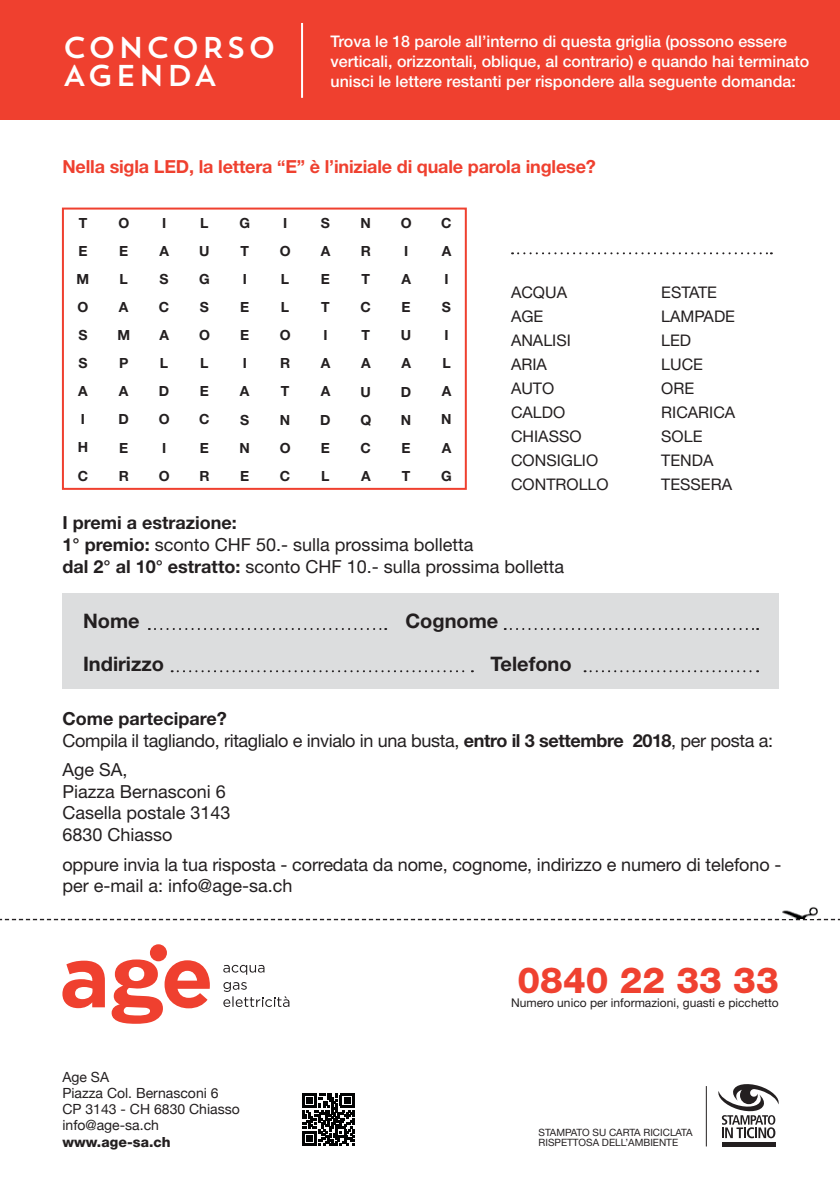
<style>
.page{position:relative;width:840px;height:1191px;background:#fff}
.page>*{position:absolute;margin:0;border:0;box-sizing:border-box;transform-origin:0 0}
.t1{font:800 36px "Helvetica Neue LT Std";color:#ef4130}
.t2{font:30px/28px "Trend Sans One";letter-spacing:.05em;color:#fff}
.t3{font:700 20px/43px "Helvetica Neue LT Std";color:#231f20}
.t4{font:18px/21.6px "Helvetica Neue LT Std";letter-spacing:-.005em;color:#231f20}
.t5{font:700 18px "Helvetica Neue LT Std";letter-spacing:-.01em;color:#ef402f}
.t6{font:500 16px/20px "Helvetica Neue LT Std";color:#fff}
.t7{font:16px/24px "Helvetica Neue LT Std";color:#231f20}
.t8{font:700 14px/28px "Helvetica Neue LT Std";color:#231f20}
.t9{font:14px/16px "Helvetica Neue";color:#231f20}
.t10{font:800 14px "Helvetica Neue LT Std";letter-spacing:.005em;color:#231f20}
.t11{font:12px "Helvetica Neue LT Std";color:#231f20}
.t12{font:10px/10px "Helvetica Neue";color:#231f20}
.s1{font-weight:700}
</style>
<div class="page">
<div style="left:0;top:0;width:839px;height:119px;background:#ef402f"></div>
<svg style="left:0;top:918px;width:839px;height:2px"></svg>
<img style="left:782px;top:907px;width:35px;height:11px">
<svg style="left:62px;top:960px;width:43px;height:48px"></svg>
<svg style="left:112px;top:959px;width:98px;height:64px"></svg>
<div style="left:150px;top:944px;width:17px;height:17px;background:#ef402f;border-radius:50%"></div>
<svg style="left:223px;top:964px;width:41px;height:10px"></svg>
<svg style="left:223px;top:982px;width:66px;height:25px"></svg>
<div style="left:721px;top:1141px;width:54px;height:5px;background:#231f20"></div>
<svg style="left:718px;top:1084px;width:61px;height:54px"></svg>
<hr style="left:705px;top:1086px;width:1px;height:60px;background:#231f20">
<div style="left:62px;top:593px;width:716px;height:96px;background:#dcddde"></div>
<svg style="left:149px;top:628px;width:237px;height:2px"></svg>
<svg style="left:172px;top:670px;width:300px;height:2px"></svg>
<svg style="left:504px;top:628px;width:253px;height:2px"></svg>
<svg style="left:584px;top:670px;width:173px;height:2px"></svg>
<hr style="left:301px;top:23px;width:2px;height:75px;background:#fff">
<div style="left:62px;top:207px;width:404px;height:283px;border:2px solid #ef402f"></div>
<svg style="left:511px;top:252px;width:260px;height:2px"></svg>
<svg style="left:302px;top:1093px;width:52px;height:52px"></svg>
<h2 class="t2" style="left:62px;top:34px;width:215px">CONCORSO<br>AGENDA</h2>
<p class="t6" style="left:330px;top:33px;width:480px">Trova le 18 parole all’interno di questa griglia (possono essere verticali, orizzontali, oblique, al contrario) e quando hai terminato unisci le lettere restanti per rispondere alla seguente domanda:</p>
<p class="t5" style="left:62px;top:160px;width:534px">Nella sigla LED, la lettera “E” è l’iniziale di quale parola inglese?</p>
<p class="t8" style="left:77px;top:210px;width:14px;text-align:center">T<br>E<br>M<br>O<br>S<br>S<br>A<br>I</p>
<p class="t8" style="left:117px;top:210px;width:14px">O<br>E<br>L<br>A<br>M<br>P<br>A<br>D<br>E</p>
<p class="t8" style="left:158px;top:210px;width:12px">I<br>A<br>S<br>C<br>A<br>L<br>D<br>O<br>I</p>
<p class="t8" style="left:199px;top:211px;width:12px;text-align:justify">L U G S O L E C E</p>
<p class="t8" style="left:239px;top:211px;width:12px">G<br>T<br>I<br>E<br>E<br>I<br>A<br>S<br>N</p>
<p class="t8" style="left:279px;top:211px;width:12px">I<br>O<br>L<br>L<br>O<br>R<br>T<br>N<br>O</p>
<p class="t8" style="left:320px;top:211px;width:12px">S<br>A<br>E<br>T<br>I<br>A<br>A<br>D<br>E</p>
<p class="t8" style="left:360px;top:211px;width:12px;text-align:justify">N R T C T A U Q C</p>
<p class="t8" style="left:400px;top:211px;width:12px">O<br>I<br>A<br>E<br>U<br>A<br>D<br>N</p>
<p class="t8" style="left:78px;top:435px;width:12px">H</p>
<p class="t8" style="left:401px;top:435px;width:11px">E</p>
<p class="t8" style="left:78px;top:463px;width:12px">C</p>
<p class="t8" style="left:119px;top:463px;width:12px">R</p>
<p class="t8" style="left:158px;top:463px;width:12px">O</p>
<p class="t8" style="left:199px;top:463px;width:12px">R</p>
<p class="t8" style="left:240px;top:463px;width:11px">E</p>
<p class="t8" style="left:280px;top:463px;width:12px">C</p>
<p class="t8" style="left:321px;top:463px;width:10px">L</p>
<p class="t8" style="left:361px;top:463px;width:11px">A</p>
<p class="t8" style="left:401px;top:463px;width:10px">T</p>
<p class="t8" style="left:441px;top:210px;width:12px">C<br>A<br>I<br>S<br>I<br>L<br>A<br>N<br>A<br>G</p>
<p class="t7" style="left:510px;top:282px;width:99px">ACQUA<br>AGE<br>ANALISI<br>ARIA<br>AUTO<br>CALDO<br>CHIASSO<br>CONSIGLIO<br>CONTROLLO</p>
<p class="t4" style="left:62px;top:514px;width:503px"><span class="s1">I premi a estrazione:<br>1° premio:</span> sconto CHF 50.- sulla prossima bolletta<br><span class="s1">dal 2° al 10° estratto:</span> sconto CHF 10.- sulla prossima bolletta</p>
<p class="t3" style="left:83px;top:601px;width:83px">Nome<br>Indirizzo</p>
<p class="t3" style="left:490px;top:601px;width:83px;text-indent:-85px">Cognome<br>Telefono</p>
<p class="t7" style="left:660px;top:282px;width:76px">ESTATE<br>LAMPADE<br>LED<br>LUCE<br>ORE<br>RICARICA<br>SOLE<br>TENDA<br>TESSERA</p>
<p class="t4" style="left:62px;top:710px;width:711px"><span class="s1">Come partecipare?<br></span>Compila il tagliando, ritaglialo e invialo in una busta, <span class="s1">entro il 3 settembre 2018</span>, per posta a:</p>
<p class="t4" style="left:62px;top:761px;width:170px">Age SA,<br>Piazza Bernasconi 6<br>Casella postale 3143<br>6830 Chiasso</p>
<p class="t4" style="left:62px;top:855px;width:720px">oppure invia la tua risposta - corredata da nome, cognome, indirizzo e numero di telefono - per e-mail a: info@age-sa.ch</p>
<h1 class="t1" style="left:517px;top:959px;width:262px">0840 22 33 33</h1>
<p class="t9" style="left:62px;top:1069px;width:179px">Age SA<br>Piazza Col. Bernasconi 6<br>CP 3143 - CH 6830 Chiasso info@age-sa.ch</p>
<p class="t10" style="left:62px;top:1134px;width:110px">www.age-sa.ch</p>
<p class="t11" style="left:511px;top:998px;width:269px">Numero unico per informazioni, guasti e picchetto</p>
<p class="t12" style="left:538px;top:1127px;width:155px">STAMPATO SU CARTA RICICLATA<br>RISPETTOSA DELL’AMBIENTE</p>
</div>
